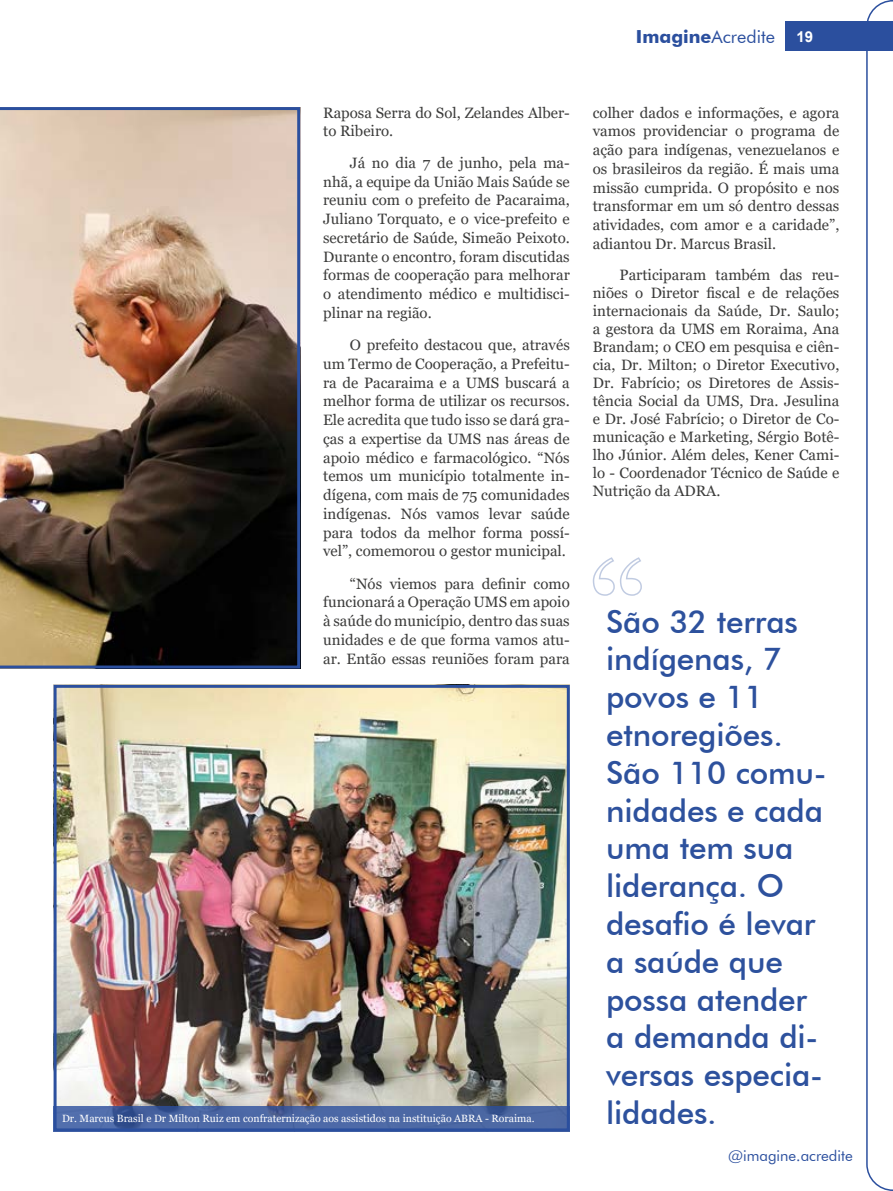
<style>
.page{position:relative;width:893px;height:1191px;background:#fff}
.page>*{position:absolute;margin:0;border:0;box-sizing:border-box;transform-origin:0 0}
.t1{font:500 31.5px/37.8px "Futura BT";letter-spacing:-.005em;color:#2d519d}
.t2{font:18px "Futura BT";color:#2b4f9e}
.t3{font:15px/18.8px "Georgia";color:#3c3c3b;text-align:justify}
.t4{font:15px "Futura BT";color:#2b4f9e}
.t5{font:700 15px "Arial";color:#fff}
.t6{font:10.5px "Georgia";color:#fff}
.s1{font-weight:700}
</style>
<div class="page">
<div style="left:786px;top:21px;width:107px;height:30px;background:#2b4f9e"></div>
<img style="left:0;top:107px;width:300px;height:561px">
<svg style="left:593px;top:557px;width:49px;height:39px"></svg>
<img style="left:58px;top:689px;width:508px;height:417px">
<div style="left:54px;top:685px;width:516px;height:446px;border:3px solid #2b4f9e"></div>
<svg style="left:54px;top:1106px;width:516px;height:25px;background:#4663a2"></svg>
<svg style="left:866px;top:0;width:27px;height:1191px"></svg>
<p class="t2" style="left:636px;top:26px;width:141px"><span class="s1">Imagine</span>Acredite</p>
<p class="t5" style="left:796px;top:26px;width:18px">19</p>
<p class="t3" style="left:323px;top:104px;width:248px;line-height:18px">Raposa Serra do Sol, Zelandes Alber&shy;to Ribeiro.</p>
<p class="t3" style="left:323px;top:154px;width:248px;text-indent:27px">Já no dia 7 de junho, pela ma&shy;nhã, a equipe da União Mais Saúde se reuniu com o prefeito de Pacaraima, Juliano Torquato, e o vice-prefeito e secretário de Saúde, Simeão Peixoto.<br>Durante o encontro, foram discutidas formas de cooperação para melhorar o atendimento médico e multidisci&shy;plinar na região.</p>
<p class="t3" style="left:323px;top:336px;width:248px;text-indent:27px">O prefeito destacou que, através um Termo de Cooperação, a Prefeitu&shy;ra de Pacaraima e a UMS buscará a melhor forma de utilizar os recursos.<br>Ele acredita que tudo isso se dará gra&shy;ças a expertise da UMS nas áreas de apoio médico e farmacológico. “Nós temos um município totalmente in&shy;dígena, com mais de 75 comunidades indígenas. Nós vamos levar saúde para todos da melhor forma possí&shy;vel”, comemorou o gestor municipal.</p>
<p class="t3" style="left:323px;top:574px;width:248px;text-indent:27px">“Nós viemos para definir como funcionará a Operação UMS em apoio à saúde do município, dentro das suas unidades e de que forma vamos atu&shy;ar. Então essas reuniões foram para</p>
<p class="t6" style="left:62px;top:1112px;width:474px">Dr. Marcus Brasil e Dr Milton Ruiz em confraternização aos assistidos na instituição ABRA - Roraima.</p>
<p class="t3" style="left:593px;top:103px;width:248px">colher dados e informações, e agora vamos providenciar o programa de ação para indígenas, venezuelanos e os brasileiros da região. É mais uma missão cumprida. O propósito e nos transformar em um só dentro dessas atividades, com amor e a caridade”, adiantou Dr. Marcus Brasil.</p>
<p class="t3" style="left:593px;top:266px;width:248px;line-height:18px;text-indent:27px">Participaram também das reu&shy;niões o Diretor fiscal e de relações internacionais da Saúde, Dr. Saulo; a gestora da UMS em Roraima, Ana Brandam; o CEO em pesquisa e ciên&shy;cia, Dr. Milton; o Diretor Executivo, Dr. Fabrício; os Diretores de Assis&shy;tência Social da UMS, Dra. Jesulina e Dr. José Fabrício; o Diretor de Co&shy;municação e Marketing, Sérgio Botê&shy;lho Júnior. Além deles, Kener Cami&shy;lo - Coordenador Técnico de Saúde e Nutrição da ADRA.</p>
<h1 class="t1" style="left:606px;top:602px;width:222px">São 32 terras indígenas, 7 povos e 11 etnoregiões.<br>São 110 comu&shy;nidades e cada uma tem sua liderança. O desafio é levar a saúde que possa atender a demanda di&shy;versas especia-</h1>
<h1 class="t1" style="left:606px;top:1093px;width:112px">lidades.</h1>
<p class="t4" style="left:728px;top:1146px;width:126px">@imagine.acredite</p>
</div>
